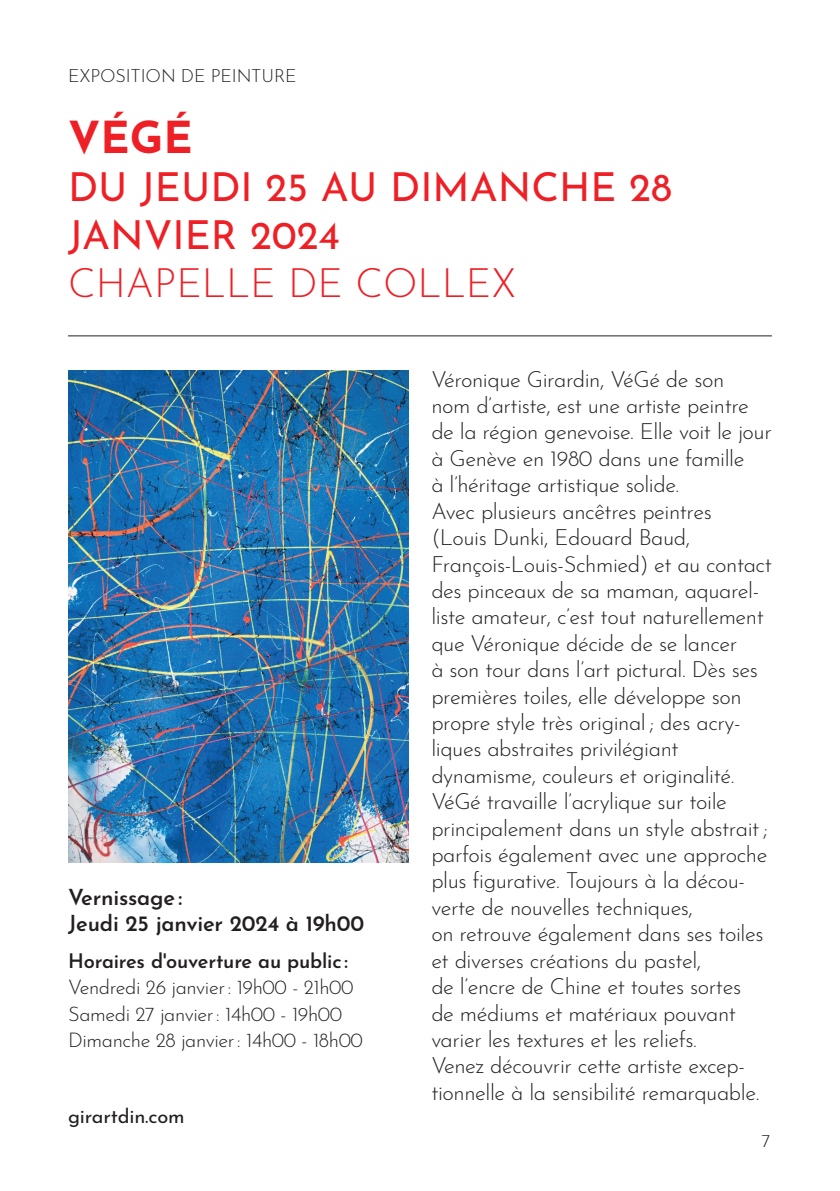
<style>
.page{position:relative;width:840px;height:1191px;background:#fff}
.page>*{position:absolute;margin:0;border:0;box-sizing:border-box;transform-origin:0 0}
.t1{font:700 44px "Josefin Sans";color:#ee2026}
.t2{font:40px/48px "Josefin Sans";color:#ee2026}
.t3{font:300 40px "Josefin Sans";color:#ee2026}
.t4{font:300 22px/26.4px "Josefin Sans";letter-spacing:-.02em;color:#231f20}
.t5{font:600 22px/26.4px "Josefin Sans";letter-spacing:-.01em;color:#231f20}
.t6{font:300 20px/26.4px "Josefin Sans";letter-spacing:-.02em;color:#231f20}
.t7{font:600 20px "Josefin Sans";letter-spacing:-.01em;color:#231f20}
.t8{font:20px "Josefin Sans";letter-spacing:-.01em;color:#231f20}
.t9{font:300 18px "Josefin Sans";letter-spacing:-.01em;color:#231f20}
</style>
<div class="page">
<img style="left:68px;top:370px;width:340px;height:492px">
<hr style="left:68px;top:335px;width:703px;height:1px;background:#231f20">
<p class="t9" style="left:68px;top:61px;width:230px">EXPOSITION DE PEINTURE</p>
<h1 class="t1" style="left:68px;top:98px;width:126px">VÉGÉ</h1>
<h2 class="t2" style="left:68px;top:158px;width:605px">DU JEUDI 25 AU DIMANCHE 28<br>JANVIER 2024</h2>
<h2 class="t3" style="left:68px;top:252px;width:449px">CHAPELLE DE COLLEX</h2>
<p class="t5" style="left:68px;top:881px;width:297px">Vernissage:<br>Jeudi 25 janvier 2024 à 19h00</p>
<p class="t7" style="left:68px;top:943px;width:281px">Horaires d'ouverture au public:</p>
<p class="t6" style="left:68px;top:972px;width:296px">Vendredi 26 janvier: 19h00 - 21h00<br>Samedi 27 janvier: 14h00 - 19h00<br>Dimanche 28 janvier: 14h00 - 18h00</p>
<p class="t8" style="left:68px;top:1099px;width:118px">girartdin.com</p>
<p class="t4" style="left:431px;top:364px;width:342px">Véronique Girardin, VéGé de son<br>nom d’artiste, est une artiste peintre de la région genevoise. Elle voit le jour à Genève en 1980 dans une famille<br>à l’héritage artistique solide.<br>Avec plusieurs ancêtres peintres (Louis Dunki, Edouard Baud, François-Louis-Schmied) et au contact des pinceaux de sa maman, aquarel&shy;liste amateur, c’est tout naturellement que Véronique décide de se lancer<br>à son tour dans l’art pictural. Dès ses premières toiles, elle développe son propre style très original ; des acry&shy;liques abstraites privilégiant dynamisme, couleurs et originalité.<br>VéGé travaille l’acrylique sur toile principalement dans un style abstrait ; parfois également avec une approche plus figurative. Toujours à la décou&shy;verte de nouvelles techniques,<br>on retrouve également dans ses toiles et diverses créations du pastel,<br>de l’encre de Chine et toutes sortes<br>de médiums et matériaux pouvant varier les textures et les reliefs.<br>Venez découvrir cette artiste excep&shy;tionnelle à la sensibilité remarquable.</p>
<p class="t9" style="left:761px;top:1126px;width:10px">7</p>
</div>
